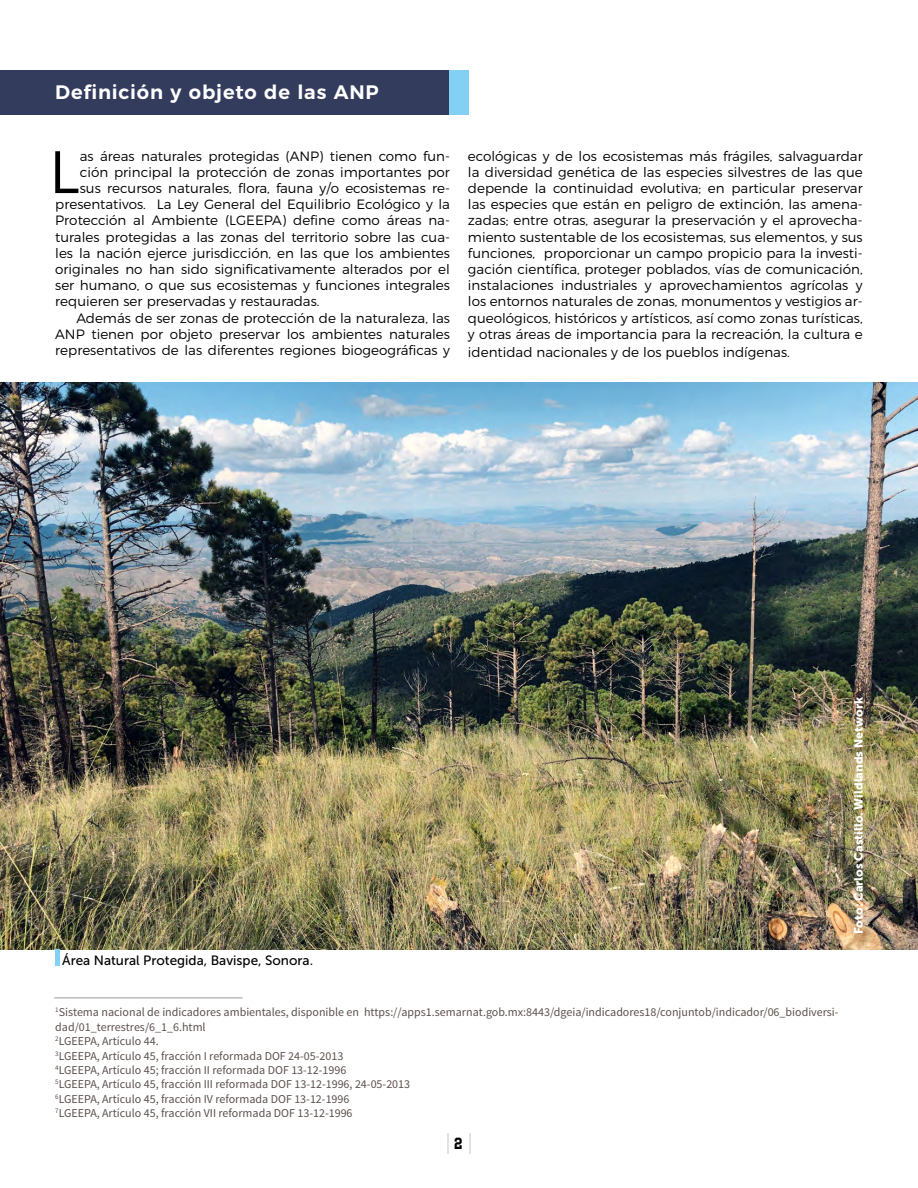
<style>
.page{position:relative;width:918px;height:1188px;background:#fff}
.page>*{position:absolute;margin:0;border:0;box-sizing:border-box;transform-origin:0 0}
.t1{font:300 59.85px "Montserrat";color:#000}
.t2{font:600 19.5px "Montserrat";letter-spacing:.04em;color:#fff}
.t3{font:16.5px "Blockletter";color:#000}
.t4{font:300 13.5px/16.2px "Montserrat";color:#000;text-align:justify}
.t5{font:13.5px "Museo Sans 500";color:#000}
.t6{font:12px/14.4px "Source Sans Pro";color:#5d514d}
.t7{font:12px "Museo Sans 900";color:#fff}
</style>
<div class="page">
<svg style="left:448px;top:1133px;width:1px;height:20px"></svg>
<svg style="left:469px;top:1133px;width:1px;height:20px"></svg>
<div style="left:0;top:70px;width:468px;height:45px;background:#343c5e"></div>
<div style="left:450px;top:70px;width:19px;height:45px;background:#83d0f5"></div>
<img style="left:0;top:383px;width:918px;height:567px">
<hr style="left:54px;top:998px;width:189px;height:1px;background:#9d9d9c">
<div style="left:55px;top:950px;width:5px;height:16px;background:#83d0f5"></div>
<h2 class="t2" style="left:55px;top:76px;width:325px">Definición y objeto de las ANP</h2>
<h1 class="t1" style="left:49px;top:125px;width:32px">L</h1>
<p class="t4" style="left:80px;top:147px;width:372px">as áreas naturales protegidas (ANP) tienen como fun-</p>
<p class="t4" style="left:80px;top:163px;width:372px">ción principal la protección de zonas importantes por</p>
<p class="t4" style="left:80px;top:179px;width:372px">sus recursos naturales, flora, fauna y/o ecosistemas re-</p>
<p class="t4" style="left:55px;top:195px;width:396px">presentativos. La Ley General del Equilibrio Ecológico y la</p>
<p class="t4" style="left:55px;top:211px;width:396px">Protección al Ambiente (LGEEPA) define como áreas na-</p>
<p class="t4" style="left:55px;top:228px;width:396px">turales protegidas a las zonas del territorio sobre las cua-</p>
<p class="t4" style="left:55px;top:244px;width:396px">les la nación ejerce jurisdicción, en las que los ambientes</p>
<p class="t4" style="left:55px;top:260px;width:396px">originales no han sido significativamente alterados por el</p>
<p class="t4" style="left:55px;top:276px;width:396px">ser humano, o que sus ecosistemas y funciones integrales</p>
<p class="t4" style="left:55px;top:292px;width:266px">requieren ser preservadas y restauradas.</p>
<p class="t4" style="left:77px;top:309px;width:375px">Además de ser zonas de protección de la naturaleza, las</p>
<p class="t4" style="left:55px;top:325px;width:396px">ANP tienen por objeto preservar los ambientes naturales</p>
<p class="t4" style="left:55px;top:341px;width:396px">representativos de las diferentes regiones biogeográficas y</p>
<p class="t4" style="left:468px;top:147px;width:396px">ecológicas y de los ecosistemas más frágiles, salvaguardar la diversidad genética de las especies silvestres de las que depende la continuidad evolutiva; en particular preservar las especies que están en peligro de extinción, las amena&shy;zadas; entre otras, asegurar la preservación y el aprovecha&shy;miento sustentable de los ecosistemas, sus elementos, y sus funciones, proporcionar un campo propicio para la investi&shy;gación científica, proteger poblados, vías de comunicación, instalaciones industriales y aprovechamientos agrícolas y los entornos naturales de zonas, monumentos y vestigios ar&shy;queológicos, históricos y artísticos, así como zonas turísticas, y otras áreas de importancia para la recreación, la cultura e</p>
<p class="t4" style="left:468px;top:343px;width:323px">identidad nacionales y de los pueblos indígenas.</p>
<p class="t5" style="left:62px;top:953px;width:252px">Área Natural Protegida, Bavispe, Sonora.</p>
<p class="t7" style="left:852px;top:934px;width:239px;rotate:-90deg">Foto: Carlos Castillo. Wildlands Network</p>
<p class="t6" style="left:55px;top:1006px;width:785px"><sup>1</sup>Sistema nacional de indicadores ambientales, disponible en https://apps1.semarnat.gob.mx:8443/dgeia/indicadores18/conjuntob/indicador/06_biodiversi&shy;dad/01_terrestres/6_1_6.html<br><sup>2</sup>LGEEPA, Artículo 44.<br><sup>3</sup>LGEEPA, Artículo 45, fracción I reformada DOF 24-05-2013<br><sup>4</sup>LGEEPA, Artículo 45; fracción II reformada DOF 13-12-1996<br><sup>5</sup>LGEEPA, Artículo 45, fracción III reformada DOF 13-12-1996, 24-05-2013<br><sup>6</sup>LGEEPA, Artículo 45, fracción IV reformada DOF 13-12-1996<br><sup>7</sup>LGEEPA, Artículo 45, fracción VII reformada DOF 13-12-1996</p>
<p class="t3" style="left:455px;top:1131px;width:10px">2</p>
</div>
